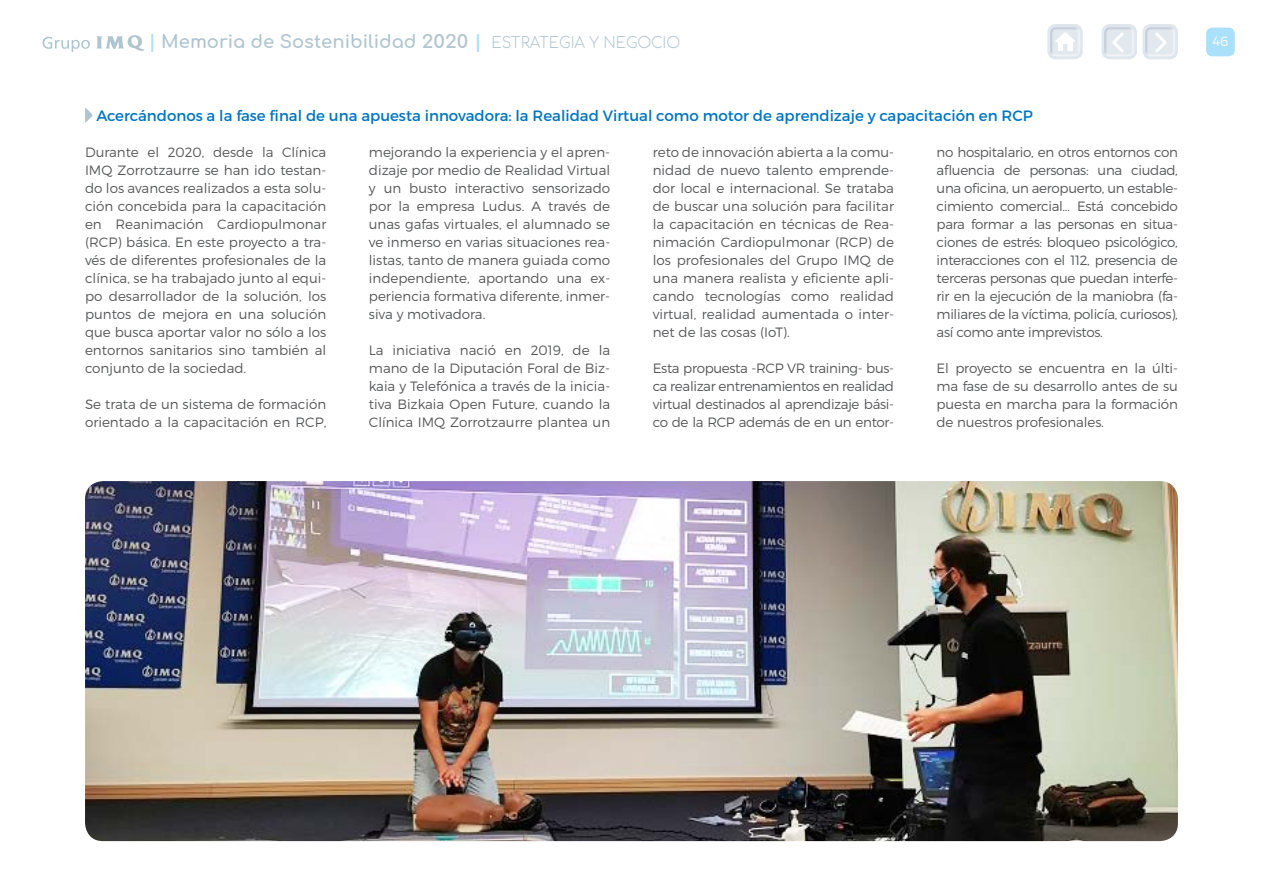
<style>
.page{position:relative;width:1263px;height:893px;background:#fff}
.page>*{position:absolute;margin:0;border:0;box-sizing:border-box;transform-origin:0 0}
.t1{font:700 18px "Comfortaa";color:#b0c5cf}
.t2{font:15px "Montserrat";color:#0075bf}
.t3{font:300 13.5px/18px "Montserrat";color:#57585a;text-align:justify}
.t4{font:300 13.5px "Montserrat";color:#fff}
.s1{color:#aae0f9}
.s2{font-weight:300;font-size:15px}
</style>
<div class="page">
<div style="left:1206px;top:28px;width:29px;height:28px;background:#aae0f9;border-radius:6px"></div>
<svg style="left:96px;top:35px;width:48px;height:16px"></svg>
<svg style="left:43px;top:37px;width:47px;height:15px"></svg>
<img style="left:1047px;top:24px;width:36px;height:35px">
<svg style="left:1055px;top:32px;width:20px;height:19px"></svg>
<img style="left:85px;top:481px;width:1093px;height:360px">
<svg style="left:85px;top:108px;width:8px;height:15px"></svg>
<img style="left:1142px;top:24px;width:36px;height:35px">
<svg style="left:1154px;top:32px;width:14px;height:21px"></svg>
<img style="left:1101px;top:24px;width:36px;height:35px">
<svg style="left:1111px;top:32px;width:13px;height:21px"></svg>
<h1 class="t1" style="left:149px;top:25px;width:533px"><span class="s1">|</span> Memoria de Sostenibilidad 2020 <span class="s1">|</span> <span class="s2">ESTRATEGIA Y NEGOCIO</span></h1>
<p class="t4" style="left:1212px;top:33px;width:17px">46</p>
<p class="t2" style="left:96px;top:107px;width:938px">Acercándonos a la fase final de una apuesta innovadora: la Realidad Virtual como motor de aprendizaje y capacitación en RCP</p>
<p class="t3" style="left:85px;top:143px;width:243px">Durante el 2020, desde la Clínica IMQ Zorrotzaurre se han ido testan&shy;do los avances realizados a esta solu&shy;ción concebida para la capacitación en Reanimación Cardiopulmonar (RCP) básica. En este proyecto a tra&shy;vés de diferentes profesionales de la clínica, se ha trabajado junto al equi&shy;po desarrollador de la solución, los puntos de mejora en una solución que busca aportar valor no sólo a los entornos sanitarios sino también al conjunto de la sociedad.</p>
<p class="t3" style="left:85px;top:395px;width:243px">Se trata de un sistema de formación orientado a la capacitación en RCP,</p>
<p class="t3" style="left:653px;top:143px;width:243px">reto de innovación abierta a la comu&shy;nidad de nuevo talento emprende&shy;dor local e internacional. Se trataba de buscar una solución para facilitar la capacitación en técnicas de Rea&shy;nimación Cardiopulmonar (RCP) de los profesionales del Grupo IMQ de una manera realista y eficiente apli&shy;cando tecnologías como realidad virtual, realidad aumentada o inter&shy;net de las cosas (IoT).</p>
<p class="t3" style="left:653px;top:359px;width:243px">Esta propuesta -RCP VR training- bus&shy;ca realizar entrenamientos en realidad virtual destinados al aprendizaje bási&shy;co de la RCP además de en un entor-</p>
<p class="t3" style="left:937px;top:143px;width:243px">no hospitalario, en otros entornos con afluencia de personas: una ciudad, una oficina, un aeropuerto, un estable&shy;cimiento comercial… Está concebido para formar a las personas en situa&shy;ciones de estrés: bloqueo psicológico, interacciones con el 112, presencia de terceras personas que puedan interfe&shy;rir en la ejecución de la maniobra (fa&shy;miliares de la víctima, policía, curiosos), así como ante imprevistos.</p>
<p class="t3" style="left:937px;top:359px;width:243px">El proyecto se encuentra en la últi&shy;ma fase de su desarrollo antes de su puesta en marcha para la formación de nuestros profesionales.</p>
<p class="t3" style="left:369px;top:143px;width:243px">mejorando la experiencia y el apren&shy;dizaje por medio de Realidad Virtual y un busto interactivo sensorizado por la empresa Ludus. A través de unas gafas virtuales, el alumnado se ve inmerso en varias situaciones rea&shy;listas, tanto de manera guiada como independiente, aportando una ex&shy;periencia formativa diferente, inmer&shy;siva y motivadora.</p>
<p class="t3" style="left:369px;top:341px;width:243px">La iniciativa nació en 2019, de la mano de la Diputación Foral de Biz&shy;kaia y Telefónica a través de la inicia&shy;tiva Bizkaia Open Future, cuando la Clínica IMQ Zorrotzaurre plantea un</p>
</div>
